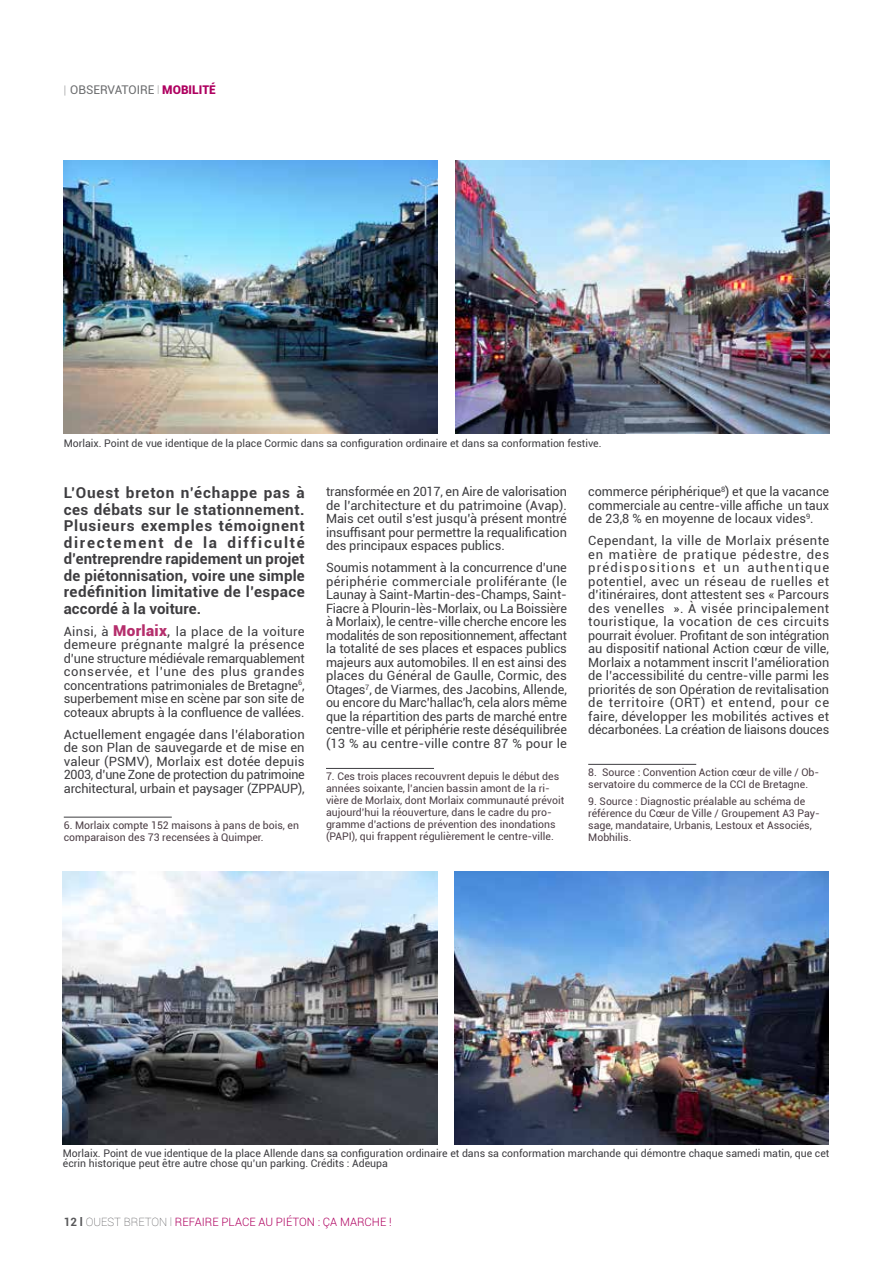
<style>
.page{position:relative;width:893px;height:1263px;background:#fff}
.page>*{position:absolute;margin:0;border:0;box-sizing:border-box;transform-origin:0 0}
.t1{font:700 15px/16.5px "Roboto";letter-spacing:.02em;color:#3e3d40;text-align:justify}
.t2{font:12.75px/13.5px "Roboto";letter-spacing:-.01em;color:#3e3d40;text-align:justify}
.t3{font:12px "Roboto";color:#6b6c6e}
.t4{font:300 11.55px "Roboto";color:#af0060}
.t5{font:10.5px/12px "Roboto";color:#4b3d44}
.t6{font:10.5px/10.5px "Roboto";color:#3e3d41}
.s1{font-weight:100;color:#3e3d40}
.s2{font-weight:100;font-size:11.55px;color:#58585a}
.s3{font-weight:900;color:#af0060}
.s4{font-weight:900;font-size:15px;color:#b52e6c}
.s5{font-size:15px}
.s6{font-weight:700;color:#58585a}
.s7{font-weight:100;color:#58585a}
</style>
<div class="page">
<hr style="left:64px;top:817px;width:108px;height:1px;background:#3e3d41">
<hr style="left:326px;top:768px;width:108px;height:1px;background:#3e3d41">
<hr style="left:588px;top:764px;width:108px;height:1px;background:#3e3d41">
<img style="left:454px;top:871px;width:374px;height:273px">
<img style="left:63px;top:871px;width:374px;height:273px">
<img style="left:455px;top:161px;width:374px;height:273px">
<img style="left:64px;top:161px;width:374px;height:273px">
<p class="t3" style="left:64px;top:81px;width:153px"><span class="s1">|</span> OBSERVATOIRE <span class="s2">l</span> <span class="s3">MOBILITÉ</span></p>
<p class="t6" style="left:64px;top:437px;width:539px">Morlaix. Point de vue identique de la place Cormic dans sa configuration ordinaire et dans sa conformation festive.</p>
<p class="t1" style="left:64px;top:484px;width:242px">L’Ouest breton n’échappe pas à ces débats sur le stationnement.<br>Plusieurs exemples témoignent directement de la difficulté d’entreprendre rapidement un projet de piétonnisation, voire une simple redéfinition limitative de l’espace accordé à la voiture.</p>
<p class="t2" style="left:64px;top:624px;width:242px">Ainsi, à <span class="s4">Morlaix</span><span class="s5">,</span> la place de la voiture demeure prégnante malgré la présence d’une structure médiévale remarquablement conservée, et l’une des plus grandes concentrations patrimoniales de Bretagne<sup>6</sup>, superbement mise en scène par son site de coteaux abrupts à la confluence de vallées.</p>
<p class="t2" style="left:64px;top:727px;width:242px">Actuellement engagée dans l’élaboration de son Plan de sauvegarde et de mise en valeur (PSMV), Morlaix est dotée depuis 2003, d’une Zone de protection du patrimoine architectural, urbain et paysager (ZPPAUP),</p>
<p class="t5" style="left:64px;top:819px;width:237px">6. Morlaix compte 152 maisons à pans de bois, en comparaison des 73 recensées à Quimper.</p>
<p class="t2" style="left:326px;top:485px;width:242px">transformée en 2017, en Aire de valorisation de l’architecture et du patrimoine (Avap).<br>Mais cet outil s’est jusqu’à présent montré insuffisant pour permettre la requalification des principaux espaces publics.</p>
<p class="t2" style="left:326px;top:561px;width:242px">Soumis notamment à la concurrence d’une périphérie commerciale proliférante (le Launay à Saint-Martin-des-Champs, Saint-Fiacre à Plourin-lès-Morlaix, ou La Boissière à Morlaix), le centre-ville cherche encore les modalités de son repositionnement, affectant la totalité de ses places et espaces publics majeurs aux automobiles. Il en est ainsi des places du Général de Gaulle, Cormic, des Otages<sup>7</sup>, de Viarmes, des Jacobins, Allende, ou encore du Marc’hallac'h, cela alors même que la répartition des parts de marché entre centre-ville et périphérie reste déséquilibrée (13 % au centre-ville contre 87 % pour le</p>
<p class="t5" style="left:326px;top:770px;width:240px">7. Ces trois places recouvrent depuis le début des années soixante, l’ancien bassin amont de la ri&shy;vière de Morlaix, dont Morlaix communauté prévoit aujourd’hui la réouverture, dans le cadre du pro&shy;gramme d’actions de prévention des inondations (PAPI), qui frappent régulièrement le centre-ville.</p>
<p class="t2" style="left:588px;top:485px;width:242px">commerce périphérique<sup>8</sup>) et que la vacance commerciale au centre-ville affiche un taux de 23,8 % en moyenne de locaux vides<sup>9</sup>.</p>
<p class="t2" style="left:588px;top:534px;width:243px">Cependant, la ville de Morlaix présente en matière de pratique pédestre, des prédispositions et un authentique potentiel, avec un réseau de ruelles et d’itinéraires, dont attestent ses « Parcours des venelles ». À visée principalement touristique, la vocation de ces circuits pourrait évoluer. Profitant de son intégration au dispositif national Action cœur de ville, Morlaix a notamment inscrit l’amélioration de l’accessibilité du centre-ville parmi les priorités de son Opération de revitalisation de territoire (ORT) et entend, pour ce faire, développer les mobilités actives et décarbonées. La création de liaisons douces</p>
<p class="t5" style="left:588px;top:766px;width:233px">8. Source : Convention Action cœur de ville / Ob&shy;servatoire du commerce de la CCI de Bretagne.</p>
<p class="t5" style="left:588px;top:794px;width:233px">9. Source : Diagnostic préalable au schéma de référence du Cœur de Ville / Groupement A3 Pay&shy;sage, mandataire, Urbanis, Lestoux et Associés, Mobhilis.</p>
<p class="t6" style="left:63px;top:1147px;width:768px">Morlaix. Point de vue identique de la place Allende dans sa configuration ordinaire et dans sa conformation marchande qui démontre chaque samedi matin, que cet écrin historique peut être autre chose qu’un parking. Crédits : Adeupa</p>
<p class="t4" style="left:64px;top:1214px;width:329px"><span class="s6">12 l</span> <span class="s1">OUEST BRETON</span> <span class="s7">l</span> REFAIRE PLACE AU PIÉTON : ÇA MARCHE !</p>
</div>
